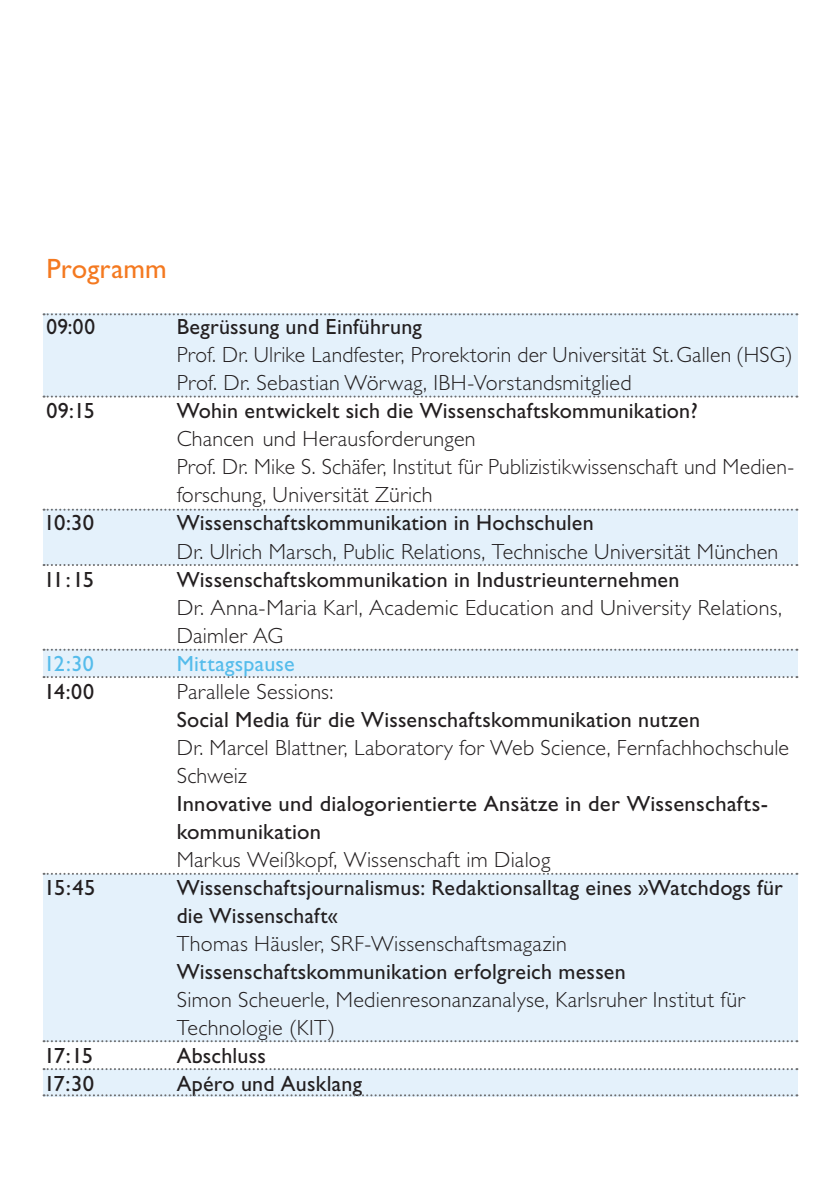
<style>
.page{position:relative;width:840px;height:1191px;background:#fff}
.page>*{position:absolute;margin:0;border:0;box-sizing:border-box;transform-origin:0 0}
.t1{font:28px "Gill Sans Std";letter-spacing:.005em;color:#f47920}
.t2{font:300 22px/28px "Gill Sans Std";letter-spacing:.01em;color:#231f20}
.t3{font:22px/28px "Gill Sans Std";letter-spacing:.01em;color:#231f20}
.t4{font:22px "Gill Sans Std";letter-spacing:.015em;color:#55bceb}
</style>
<div class="page">
<div style="left:43px;top:874px;width:754px;height:167px;background:#e4f1fb"></div>
<div style="left:43px;top:650px;width:754px;height:27px;background:#e4f1fb"></div>
<div style="left:43px;top:510px;width:754px;height:55px;background:#e4f1fb"></div>
<div style="left:43px;top:313px;width:754px;height:83px;background:#e4f1fb"></div>
<div style="left:43px;top:1069px;width:754px;height:27px;background:#e4f1fb"></div>
<svg style="left:44px;top:313px;width:753px;height:2px"></svg>
<svg style="left:44px;top:395px;width:753px;height:2px"></svg>
<svg style="left:44px;top:509px;width:753px;height:2px"></svg>
<svg style="left:44px;top:564px;width:753px;height:2px"></svg>
<svg style="left:44px;top:649px;width:753px;height:2px"></svg>
<svg style="left:44px;top:676px;width:753px;height:2px"></svg>
<svg style="left:44px;top:873px;width:753px;height:2px"></svg>
<svg style="left:44px;top:1040px;width:753px;height:2px"></svg>
<svg style="left:44px;top:1068px;width:753px;height:2px"></svg>
<svg style="left:44px;top:1094px;width:753px;height:2px"></svg>
<p class="t1" style="left:46px;top:258px;width:122px">Programm</p>
<p class="t3" style="left:46px;top:315px;width:50px">09:00</p>
<p class="t3" style="left:176px;top:315px;width:247px">Begrüssung und Einführung</p>
<p class="t2" style="left:176px;top:343px;width:617px">Prof. Dr. Ulrike Landfester, Prorektorin der Universität St. Gallen (HSG)<br>Prof. Dr. Sebastian Wörwag, IBH-Vorstandsmitglied</p>
<p class="t3" style="left:46px;top:399px;width:50px">09:15</p>
<p class="t3" style="left:176px;top:399px;width:522px">Wohin entwickelt sich die Wissenschaftskommunikation?</p>
<p class="t2" style="left:176px;top:427px;width:618px">Chancen und Herausforderungen<br>Prof. Dr. Mike S. Schäfer, Institut für Publizistikwissenschaft und Medien&shy;forschung, Universität Zürich</p>
<p class="t3" style="left:44px;top:511px;width:52px">10:30</p>
<p class="t3" style="left:176px;top:511px;width:418px">Wissenschaftskommunikation in Hochschulen</p>
<p class="t2" style="left:176px;top:539px;width:603px">Dr. Ulrich Marsch, Public Relations, Technische Universität München</p>
<p class="t3" style="left:44px;top:567px;width:52px">11:15</p>
<p class="t3" style="left:176px;top:567px;width:504px">Wissenschaftskommunikation in Industrieunternehmen</p>
<p class="t2" style="left:176px;top:595px;width:606px">Dr. Anna-Maria Karl, Academic Education and University Relations,<br>Daimler AG</p>
<p class="t4" style="left:44px;top:655px;width:51px">12:30</p>
<p class="t4" style="left:176px;top:655px;width:119px">Mittagspause</p>
<p class="t3" style="left:44px;top:679px;width:52px">14:00</p>
<p class="t2" style="left:176px;top:679px;width:158px">Parallele Sessions:</p>
<p class="t3" style="left:176px;top:707px;width:524px">Social Media für die Wissenschaftskommunikation nutzen</p>
<p class="t2" style="left:176px;top:735px;width:613px">Dr. Marcel Blattner, Laboratory for Web Science, Fernfachhochschule<br>Schweiz</p>
<p class="t3" style="left:176px;top:791px;width:592px">Innovative und dialogorientierte Ansätze in der Wissenschafts&shy;kommunikation</p>
<p class="t2" style="left:176px;top:847px;width:375px">Markus Weißkopf, Wissenschaft im Dialog</p>
<p class="t3" style="left:44px;top:875px;width:53px">15:45</p>
<p class="t3" style="left:176px;top:875px;width:607px">Wissenschaftsjournalismus: Redaktionsalltag eines »Watchdogs für die Wissenschaft«</p>
<p class="t2" style="left:176px;top:931px;width:391px">Thomas Häusler, SRF-Wissenschaftsmagazin</p>
<p class="t3" style="left:176px;top:959px;width:450px">Wissenschaftskommunikation erfolgreich messen</p>
<p class="t2" style="left:176px;top:987px;width:569px">Simon Scheuerle, Medienresonanzanalyse, Karlsruher Institut für<br>Technologie (KIT)</p>
<p class="t3" style="left:44px;top:1043px;width:50px">17:15</p>
<p class="t3" style="left:176px;top:1043px;width:91px">Abschluss</p>
<p class="t3" style="left:44px;top:1071px;width:52px">17:30</p>
<p class="t3" style="left:176px;top:1071px;width:187px">Apéro und Ausklang</p>
</div>
